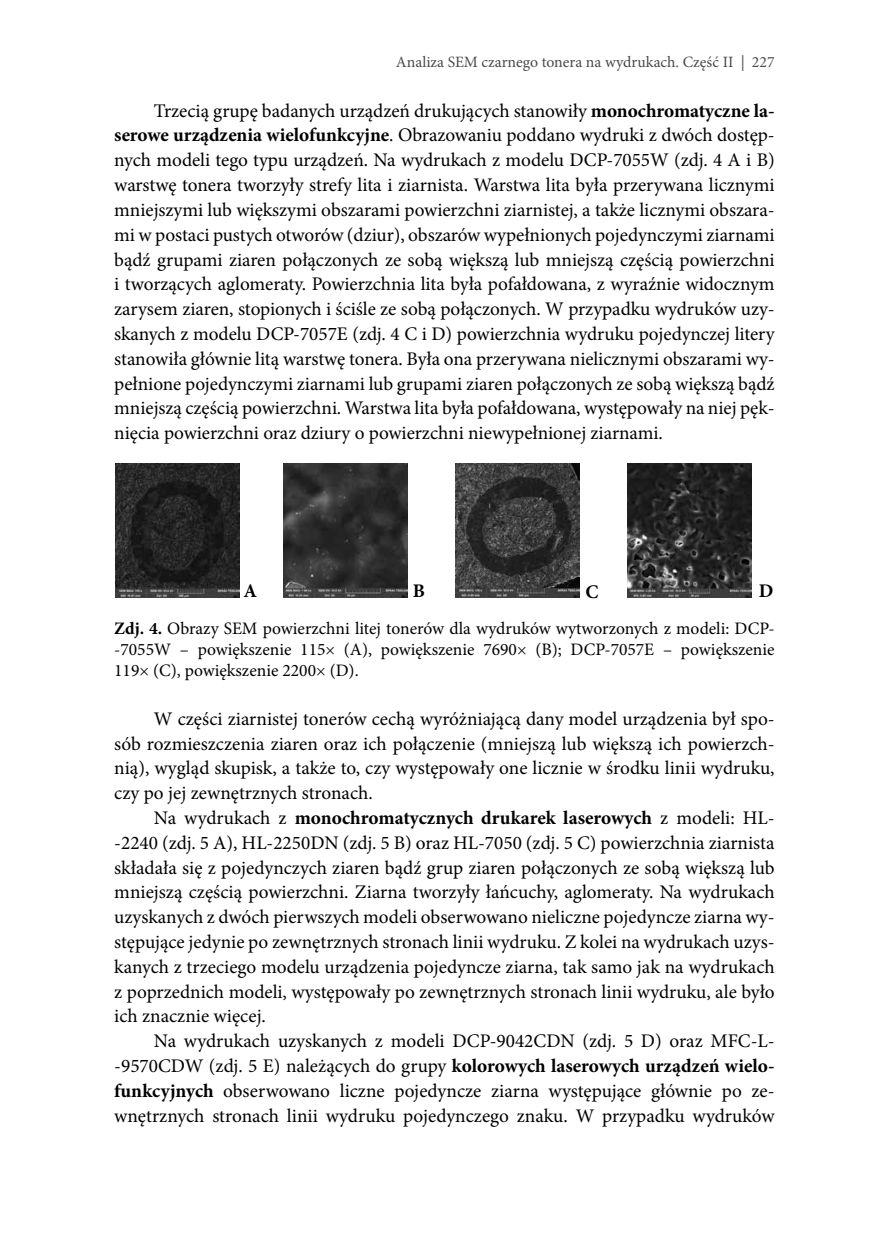
<style>
.page{position:relative;width:874px;height:1241px;background:#fff}
.page>*{position:absolute;margin:0;border:0;box-sizing:border-box;transform-origin:0 0}
.t1{font:19.25px/24.8px "Minion Pro";color:#000;text-align:justify}
.t2{font:700 19.25px "Minion Pro";color:#000}
.t3{font:17.5px "Minion Pro";color:#000}
.t4{font:15.75px "Minion Pro";color:#4a4a49}
.s1{font-weight:700}
.s2{font-weight:400}
</style>
<div class="page">
<img style="left:115px;top:463px;width:124px;height:134px">
<img style="left:283px;top:463px;width:124px;height:134px">
<img style="left:455px;top:463px;width:124px;height:134px">
<img style="left:627px;top:463px;width:124px;height:134px">
<p class="t4" style="left:396px;top:52px;width:380px">Analiza SEM czarnego tonera na wydrukach. Część II | 227</p>
<p class="t1" style="left:114px;top:98px;width:661px;text-indent:40px">Trzecią grupę badanych urządzeń drukujących stanowiły <span class="s1">monochromatyczne la&shy;serowe urządzenia wielofunkcyjne</span>. Obrazowaniu poddano wydruki z dwóch dostęp&shy;nych modeli tego typu urządzeń. Na wydrukach z modelu DCP-7055W (zdj. 4 A i B) warstwę tonera tworzyły strefy lita i ziarnista. Warstwa lita była przerywana licznymi mniejszymi lub większymi obszarami powierzchni ziarnistej, a także licznymi obszara&shy;mi w postaci pustych otworów (dziur), obszarów wypełnionych pojedynczymi ziarnami bądź grupami ziaren połączonych ze sobą większą lub mniejszą częścią powierzchni i tworzących aglomeraty. Powierzchnia lita była pofałdowana, z wyraźnie widocznym zarysem ziaren, stopionych i ściśle ze sobą połączonych. W przypadku wydruków uzy&shy;skanych z modelu DCP-7057E (zdj. 4 C i D) powierzchnia wydruku pojedynczej litery stanowiła głównie litą warstwę tonera. Była ona przerywana nielicznymi obszarami wy&shy;pełnione pojedynczymi ziarnami lub grupami ziaren połączonych ze sobą większą bądź mniejszą częścią powierzchni. Warstwa lita była pofałdowana, występowały na niej pęk&shy;nięcia powierzchni oraz dziury o powierzchni niewypełnionej ziarnami.</p>
<p class="t2" style="left:243px;top:577px;width:15px">A</p>
<p class="t2" style="left:412px;top:577px;width:14px">B</p>
<p class="t2" style="left:585px;top:578px;width:15px">C</p>
<p class="t2" style="left:758px;top:577px;width:16px">D</p>
<p class="t3" style="left:114px;top:616px;width:659px"><span class="s1">Zdj. 4.</span> Obrazy SEM powierzchni litej tonerów dla wydruków wytworzonych z modeli: DCP-</p>
<p class="t3" style="left:120px;top:637px;width:655px">7055W – powiększenie 115 (A), powiększenie 7690 (B); DCP-7057E – powiększenie</p>
<p class="t3" style="left:114px;top:658px;width:246px">119 (C), powiększenie 2200 (D).</p>
<p class="t1" style="left:114px;top:706px;width:661px;text-indent:40px">W części ziarnistej tonerów cechą wyróżniającą dany model urządzenia był spo&shy;sób rozmieszczenia ziaren oraz ich połączenie (mniejszą lub większą ich powierzch&shy;nią), wygląd skupisk, a także to, czy występowały one licznie w środku linii wydruku, czy po jej zewnętrznych stronach.</p>
<p class="t2" style="left:154px;top:804px;width:619px"><span class="s2">Na wydrukach z</span> monochromatycznych drukarek laserowych <span class="s2">z modeli: HL-</span></p>
<p class="t1" style="left:121px;top:830px;width:654px">2240 (zdj. 5 A), HL-2250DN (zdj. 5 B) oraz HL-7050 (zdj. 5 C) powierzchnia ziarnista</p>
<p class="t1" style="left:114px;top:855px;width:661px">składała się z pojedynczych ziaren bądź grup ziaren połączonych ze sobą większą lub</p>
<p class="t1" style="left:114px;top:879px;width:661px">mniejszą częścią powierzchni. Ziarna tworzyły łańcuchy, aglomeraty. Na wydrukach</p>
<p class="t1" style="left:114px;top:904px;width:661px">uzyskanych z dwóch pierwszych modeli obserwowano nieliczne pojedyncze ziarna wy-</p>
<p class="t1" style="left:114px;top:929px;width:661px">stępujące jedynie po zewnętrznych stronach linii wydruku. Z kolei na wydrukach uzys-</p>
<p class="t1" style="left:114px;top:954px;width:661px">kanych z trzeciego modelu urządzenia pojedyncze ziarna, tak samo jak na wydrukach</p>
<p class="t1" style="left:114px;top:979px;width:661px">z poprzednich modeli, występowały po zewnętrznych stronach linii wydruku, ale było</p>
<p class="t1" style="left:114px;top:1003px;width:153px">ich znacznie więcej.</p>
<p class="t1" style="left:154px;top:1028px;width:622px">Na wydrukach uzyskanych z modeli DCP-9042CDN (zdj. 5 D) oraz MFC-L-</p>
<p class="t2" style="left:114px;top:1052px;width:661px"><span class="s2">-9570CDW (zdj. 5 E) należących do grupy</span> kolorowych laserowych urządzeń wielo-</p>
<p class="t1" style="left:114px;top:1078px;width:661px"><span class="s1">funkcyjnych</span> obserwowano liczne pojedyncze ziarna występujące głównie po ze-</p>
<p class="t1" style="left:114px;top:1102px;width:661px">wnętrznych stronach linii wydruku pojedynczego znaku. W przypadku wydruków</p>
</div>
